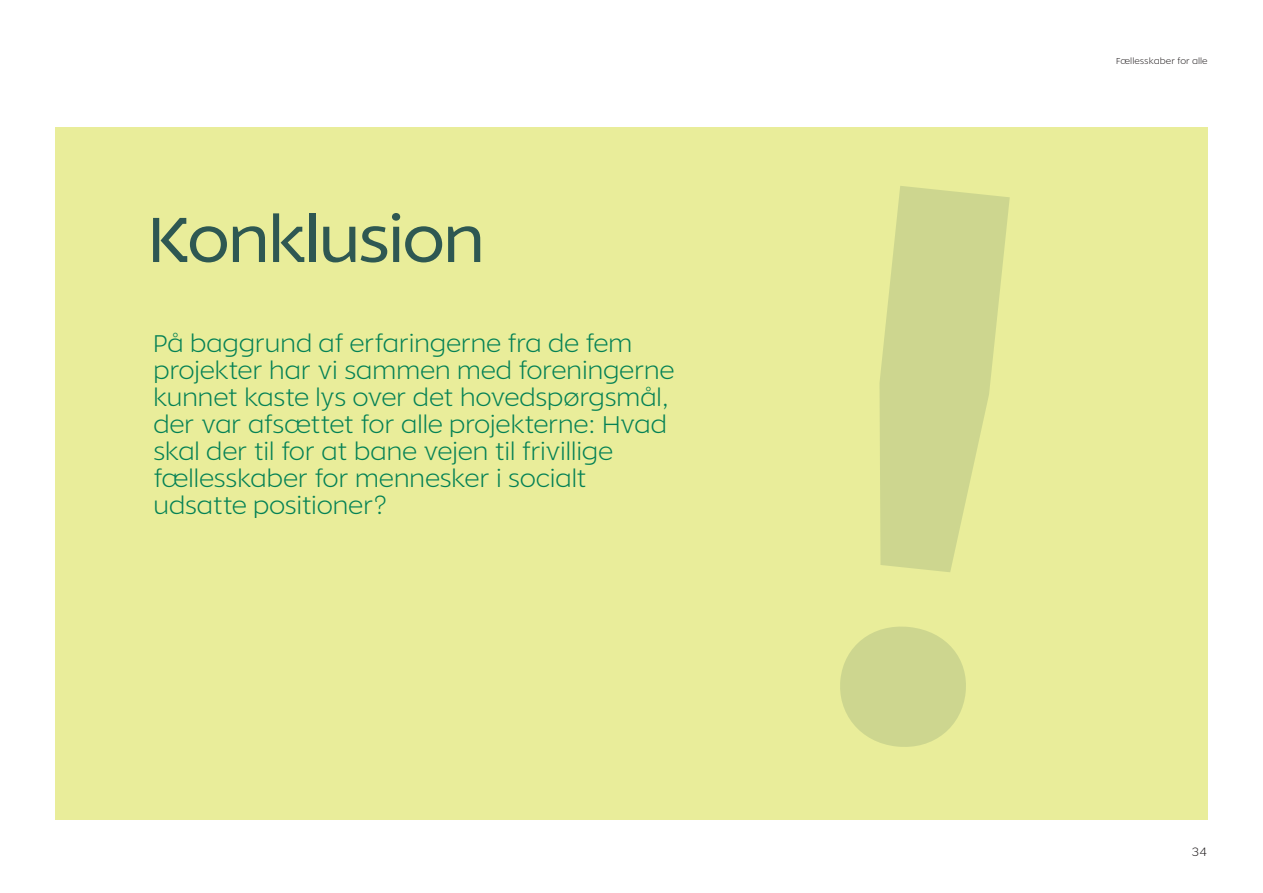
<style>
.page{position:relative;width:1263px;height:893px;background:#fff}
.page>*{position:absolute;margin:0;border:0;box-sizing:border-box;transform-origin:0 0}
.rubrik1{font:63px "Rodia";letter-spacing:-.04em;color:#2e5852}
.manchet_test_stor{font:300 24px/27px "Rodia";letter-spacing:-.025em;color:#048155}
.t1{font:300 12px "Rodia";color:#231f20}
.t2{font:300 8.55px "Rodia";color:#231f20}
</style>
<div class="page">
<div style="left:55px;top:128px;width:1153px;height:692px;background:#e9ed9a"></div>
<svg style="left:840px;top:186px;width:170px;height:561px;fill:#cdd68f"></svg>
<p class="rubrik1" style="left:148px;top:205px;width:339px">Konklusion</p>
<p class="manchet_test_stor" style="left:153px;top:330px;width:523px">På baggrund af erfaringerne fra de fem projekter har vi sammen med foreningerne kunnet kaste lys over det hovedspørgsmål, der var afsættet for alle projekterne: Hvad skal der til for at bane vejen til frivillige fællesskaber for mennesker i socialt udsatte positioner?</p>
<p class="t2" style="left:1116px;top:56px;width:93px">Fællesskaber for alle</p>
<p class="t1" style="left:1191px;top:845px;width:18px">34</p>
</div>
